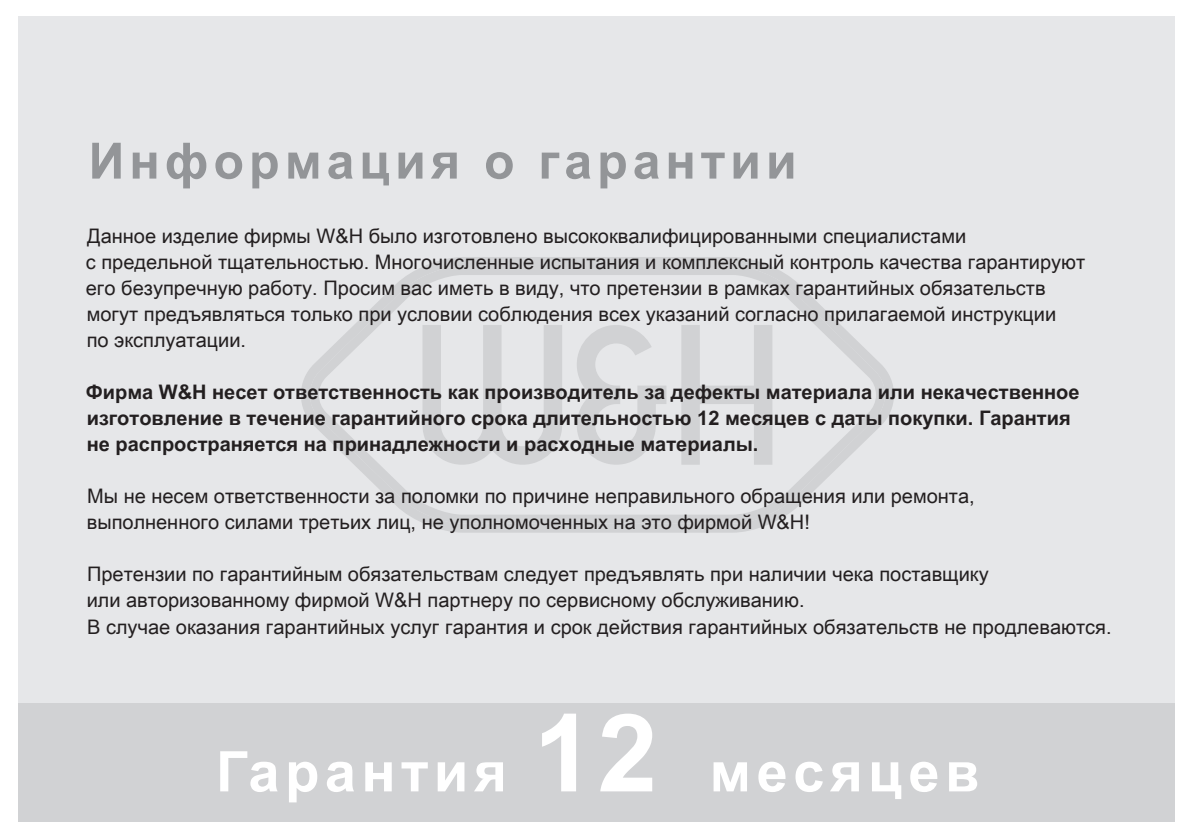
<style>
.page{position:relative;width:1191px;height:840px;background:#fff}
.page>*{position:absolute;margin:0;border:0;box-sizing:border-box;transform-origin:0 0}
.t1{font:700 56px "Arial Unicode MS";letter-spacing:.1em;color:#fff}
.t2{font:700 50px "Arial Unicode MS";letter-spacing:.1em;color:#939598}
.t3{font:20px/26px "Arial Unicode MS";color:#231f20}
.t4{font:700 20px/26px "Arial Unicode MS";color:#231f20}
.s1{font-size:108px}
</style>
<div class="page">
<div style="left:18px;top:16px;width:1157px;height:805px;background:#e6e7e9"></div>
<div style="left:18px;top:703px;width:1157px;height:118px;background:#d1d2d4"></div>
<svg style="left:301px;top:257px;width:593px;height:275px"></svg>
<svg style="left:306px;top:266px;width:582px;height:257px"></svg>
<h2 class="t2" style="left:88px;top:124px;width:709px">Информация о гарантии</h2>
<p class="t3" style="left:86px;top:222px;width:1001px">Данное изделие фирмы W&amp;H было изготовлено высококвалифицированными специалистами<br>с предельной тщательностью. Многочисленные испытания и комплексный контроль качества гарантируют его безупречную работу. Просим вас иметь в виду, что претензии в рамках гарантийных обязательств могут предъявляться только при условии соблюдения всех указаний согласно прилагаемой инструкции<br>по эксплуатации.</p>
<p class="t4" style="left:86px;top:379px;width:995px">Фирма W&amp;H несет ответственность как производитель за дефекты материала или некачественное изготовление в течение гарантийного срока длительностью 12 месяцев с даты покупки. Гарантия не распространяется на принадлежности и расходные материалы.</p>
<p class="t3" style="left:87px;top:482px;width:889px">Мы не несем ответственности за поломки по причине неправильного обращения или ремонта, выполненного силами третьих лиц, не уполномоченных на это фирмой W&amp;H!</p>
<p class="t3" style="left:87px;top:560px;width:1026px">Претензии по гарантийным обязательствам следует предъявлять при наличии чека поставщику<br>или авторизованному фирмой W&amp;H партнеру по сервисному обслуживанию.<br>В случае оказания гарантийных услуг гарантия и срок действия гарантийных обязательств не продлеваются.</p>
<h1 class="t1" style="left:216px;top:730px;width:765px">Гарантия <span class="s1">12</span> месяцев</h1>
</div>
